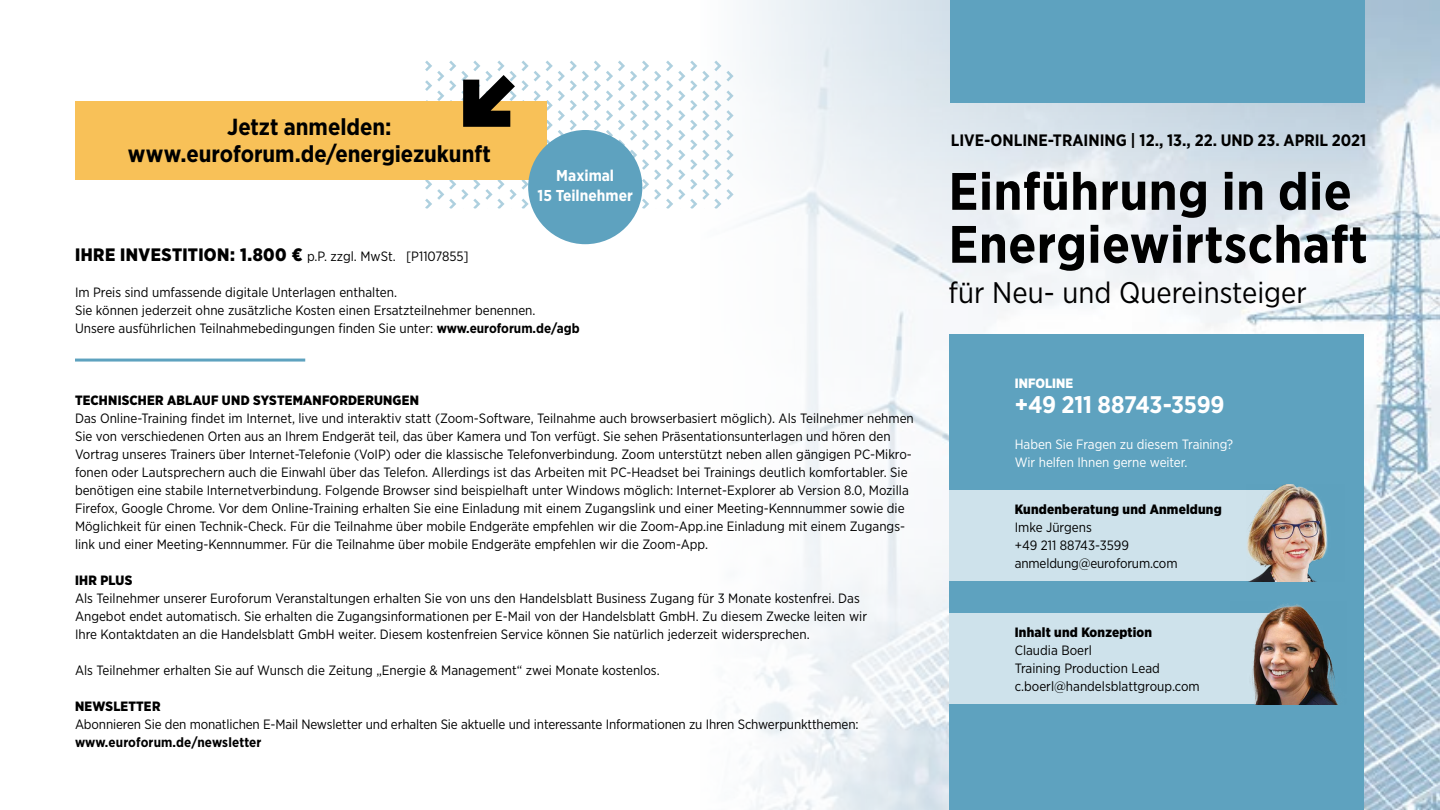
<style>
.page{position:relative;width:1440px;height:810px;background:#fff}
.page>*{position:absolute;margin:0;border:0;box-sizing:border-box;transform-origin:0 0}
.t1{font:700 52.57px/52.9px "Gotham Narrow";letter-spacing:.01em;color:#000}
.t2{font:29.78px "Gotham Narrow";color:#000}
.t3{font:700 24px "Gotham Narrow";letter-spacing:-.01em;color:#fff}
.t4{font:700 23.25px/27.8px "Gotham Narrow";color:#000;text-align:center}
.t5{font:700 16.5px "Gotham Narrow";color:#000}
.t6{font:700 15.75px/19.5px "Gotham Narrow";color:#fff;text-align:center}
.t7{font:13.5px/18px "Gotham Narrow";color:#000}
.t8{font:900 13.5px "Gotham Narrow";letter-spacing:.015em;color:#000}
.t9{font:13.5px/18px "Gotham Narrow";letter-spacing:-.005em;color:#fff}
.t10{font:700 13.5px "Gotham Narrow";letter-spacing:.01em;color:#000}
.t11{font:900 13.5px "Gotham Narrow";letter-spacing:.01em;color:#fff}
.s1{font-weight:900;font-size:18px}
.s2{font-weight:700}
</style>
<div class="page">
<img style="left:716px;top:0;width:724px;height:810px">
<div style="left:950px;top:334px;width:414px;height:476px;background:#5ea2bf"></div>
<div style="left:949px;top:491px;width:343px;height:90px;background:#cee2eb"></div>
<div style="left:75px;top:101px;width:472px;height:79px;background:#f8c158"></div>
<svg style="left:425px;top:61px;width:309px;height:148px"></svg>
<div style="left:949px;top:614px;width:343px;height:90px;background:#cee2eb"></div>
<img style="left:1230px;top:603px;width:108px;height:101px">
<hr style="left:75px;top:359px;width:230px;height:3px;background:#5ea2bf">
<img style="left:1247px;top:485px;width:81px;height:96px">
<div style="left:950px;top:0;width:415px;height:103px;background:#5ea2bf"></div>
<div style="left:528px;top:130px;width:114px;height:114px;background:#5ea2bf;border-radius:50%"></div>
<h3 class="t4" style="left:128px;top:112px;width:365px">Jetzt anmelden: www.euroforum.de/energiezukunft</h3>
<p class="t6" style="left:538px;top:166px;width:97px">Maximal<br>15 Teilnehmer</p>
<p class="t7" style="left:75px;top:247px;width:395px"><span class="s1">IHRE INVESTITION: 1.800 €</span> p.P. zzgl. MwSt. [P1107855]</p>
<p class="t7" style="left:75px;top:283px;width:506px">Im Preis sind umfassende digitale Unterlagen enthalten.<br>Sie können jederzeit ohne zusätzliche Kosten einen Ersatzteilnehmer benennen.<br>Unsere ausführlichen Teilnahmebedingungen finden Sie unter: <span class="s2">www.euroforum.de/agb</span></p>
<p class="t8" style="left:75px;top:391px;width:346px">TECHNISCHER ABLAUF UND SYSTEMANFORDERUNGEN</p>
<p class="t7" style="left:75px;top:409px;width:840px">Das Online-Training findet im Internet, live und interaktiv statt (Zoom-Software, Teilnahme auch browserbasiert möglich). Als Teilnehmer nehmen Sie von verschiedenen Orten aus an Ihrem Endgerät teil, das über Kamera und Ton verfügt. Sie sehen Präsentationsunterlagen und hören den Vortrag unseres Trainers über Internet-Telefonie (VoIP) oder die klassische Telefonverbindung. Zoom unterstützt neben allen gängigen PC-Mikro&shy;fonen oder Lautsprechern auch die Einwahl über das Telefon. Allerdings ist das Arbeiten mit PC-Headset bei Trainings deutlich komfortabler. Sie benötigen eine stabile Internetverbindung. Folgende Browser sind beispielhaft unter Windows möglich: Internet-Explorer ab Version 8.0, Mozilla Firefox, Google Chrome. Vor dem Online-Training erhalten Sie eine Einladung mit einem Zugangslink und einer Meeting-Kennnummer sowie die Möglichkeit für einen Technik-Check. Für die Teilnahme über mobile Endgeräte empfehlen wir die Zoom-App.ine Einladung mit einem Zugangs&shy;link und einer Meeting-Kennnummer. Für die Teilnahme über mobile Endgeräte empfehlen wir die Zoom-App.</p>
<p class="t8" style="left:75px;top:571px;width:59px">IHR PLUS</p>
<p class="t7" style="left:75px;top:589px;width:794px">Als Teilnehmer unserer Euroforum Veranstaltungen erhalten Sie von uns den Handelsblatt Business Zugang für 3 Monate kostenfrei. Das<br>Angebot endet automatisch. Sie erhalten die Zugangsinformationen per E-Mail von der Handelsblatt GmbH. Zu diesem Zwecke leiten wir<br>Ihre Kontaktdaten an die Handelsblatt GmbH weiter. Diesem kostenfreien Service können Sie natürlich jederzeit widersprechen.</p>
<p class="t7" style="left:75px;top:661px;width:586px">Als Teilnehmer erhalten Sie auf Wunsch die Zeitung „Energie &amp; Management“ zwei Monate kostenlos.</p>
<p class="t8" style="left:75px;top:697px;width:87px">NEWSLETTER</p>
<p class="t7" style="left:75px;top:715px;width:785px">Abonnieren Sie den monatlichen E-Mail Newsletter und erhalten Sie aktuelle und interessante Informationen zu Ihren Schwerpunktthemen:</p>
<p class="t10" style="left:75px;top:734px;width:188px">www.euroforum.de/newsletter</p>
<p class="t5" style="left:951px;top:129px;width:417px">LIVE-ONLINE-TRAINING | 12., 13., 22. UND 23. APRIL 2021</p>
<h1 class="t1" style="left:949px;top:164px;width:421px">Einführung in die<br>Energiewirtschaft</h1>
<h2 class="t2" style="left:949px;top:275px;width:360px">für Neu- und Quereinsteiger</h2>
<p class="t11" style="left:1015px;top:375px;width:60px">INFOLINE</p>
<h3 class="t3" style="left:1015px;top:389px;width:211px">+49 211 88743-3599</h3>
<p class="t9" style="left:1015px;top:435px;width:220px">Haben Sie Fragen zu diesem Training?<br>Wir helfen Ihnen gerne weiter.</p>
<p class="t8" style="left:1015px;top:500px;width:208px">Kundenberatung und Anmeldung</p>
<p class="t7" style="left:1015px;top:518px;width:164px">Imke Jürgens<br>+49 211 88743-3599 anmeldung@euroforum.com</p>
<p class="t8" style="left:1015px;top:623px;width:139px">Inhalt und Konzeption</p>
<p class="t7" style="left:1015px;top:641px;width:187px">Claudia Boerl<br>Training Production Lead c.boerl@handelsblattgroup.com</p>
</div>
